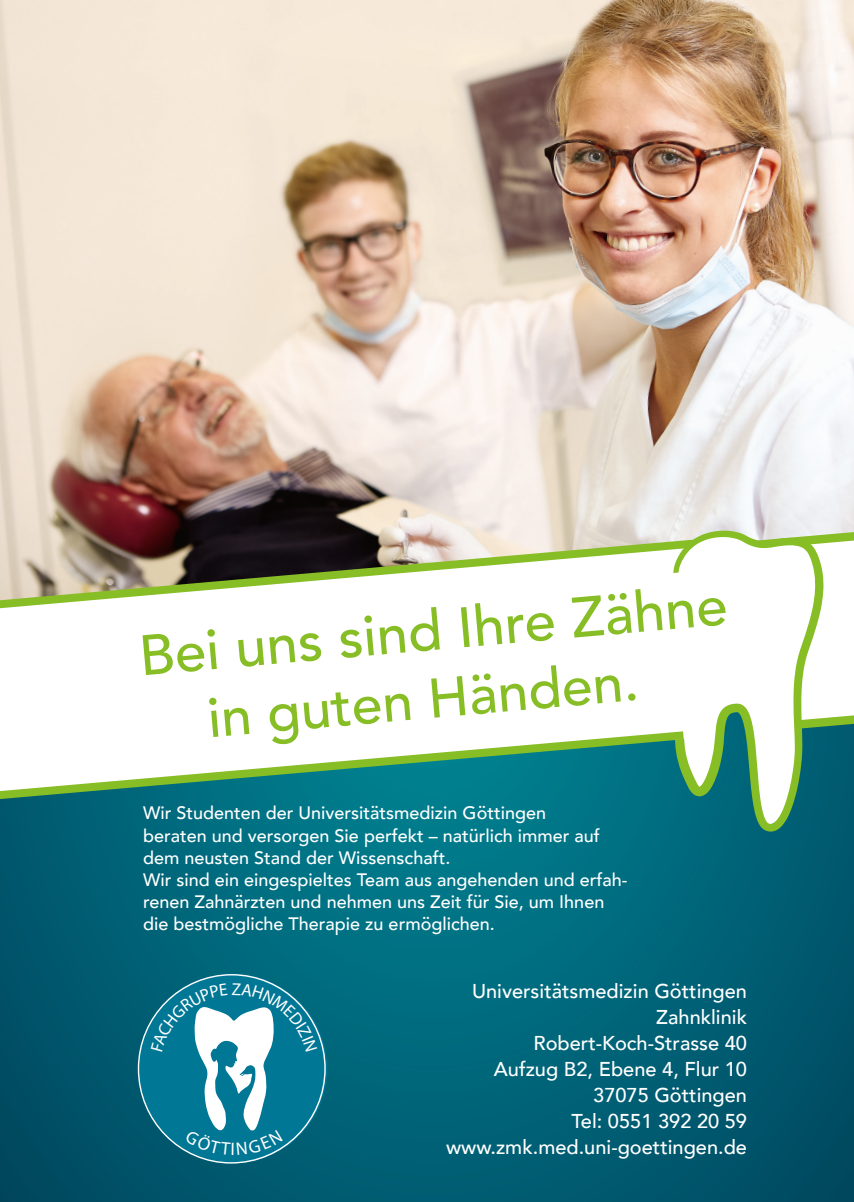
<style>
.page{position:relative;width:854px;height:1202px;background:#fff}
.page>*{position:absolute;margin:0;border:0;box-sizing:border-box;transform-origin:0 0}
.t1{font:500 56.3px "Avenir";color:#87bd25}
.t2{font:500 55.2px "Avenir";color:#87bd25}
.Adresse{font:500 20px/26px "Avenir";color:#fff;text-align:right}
.Fließtext{font:500 18px/22px "Avenir";color:#fff}
</style>
<div class="page">
<svg style="left:0;top:732px;width:853px;height:470px;background:#006276"></svg>
<img style="left:0;top:0;width:853px;height:538px">
<svg style="left:742px;top:525px;width:111px;height:207px"></svg>
<svg style="left:0;top:538px;width:670px;height:70px"></svg>
<svg style="left:673px;top:531px;width:150px;height:301px"></svg>
<svg style="left:658px;top:571px;width:53px;height:169px"></svg>
<svg style="left:0;top:731px;width:683px;height:68px"></svg>
<svg style="left:139px;top:974px;width:188px;height:189px;background:#2289a3"></svg>
<svg style="left:151px;top:983px;width:166px;height:172px"></svg>
<p class="t1" style="left:135px;top:607px;width:591px;rotate:-5deg">Bei uns sind Ihre Zähne</p>
<p class="t2" style="left:203px;top:671px;width:433px;rotate:-5deg">in guten Händen.</p>
<p class="Fließtext" style="left:143px;top:801px;width:486px">Wir Studenten der Universitätsmedizin Göttingen<br>beraten und versorgen Sie perfekt – natürlich immer auf dem neusten Stand der Wissenschaft.<br>Wir sind ein eingespieltes Team aus angehenden und erfah&shy;renen Zahnärzten und nehmen uns Zeit für Sie, um Ihnen die bestmögliche Therapie zu ermöglichen.</p>
<p class="Adresse" style="left:446px;top:977px;width:302px">Universitätsmedizin Göttingen<br>Zahnklinik<br>Robert-Koch-Strasse 40<br>Aufzug B2, Ebene 4, Flur 10<br>37075 Göttingen<br>Tel: 0551 392 20 59 www.zmk.med.uni-goettingen.de</p>
</div>
